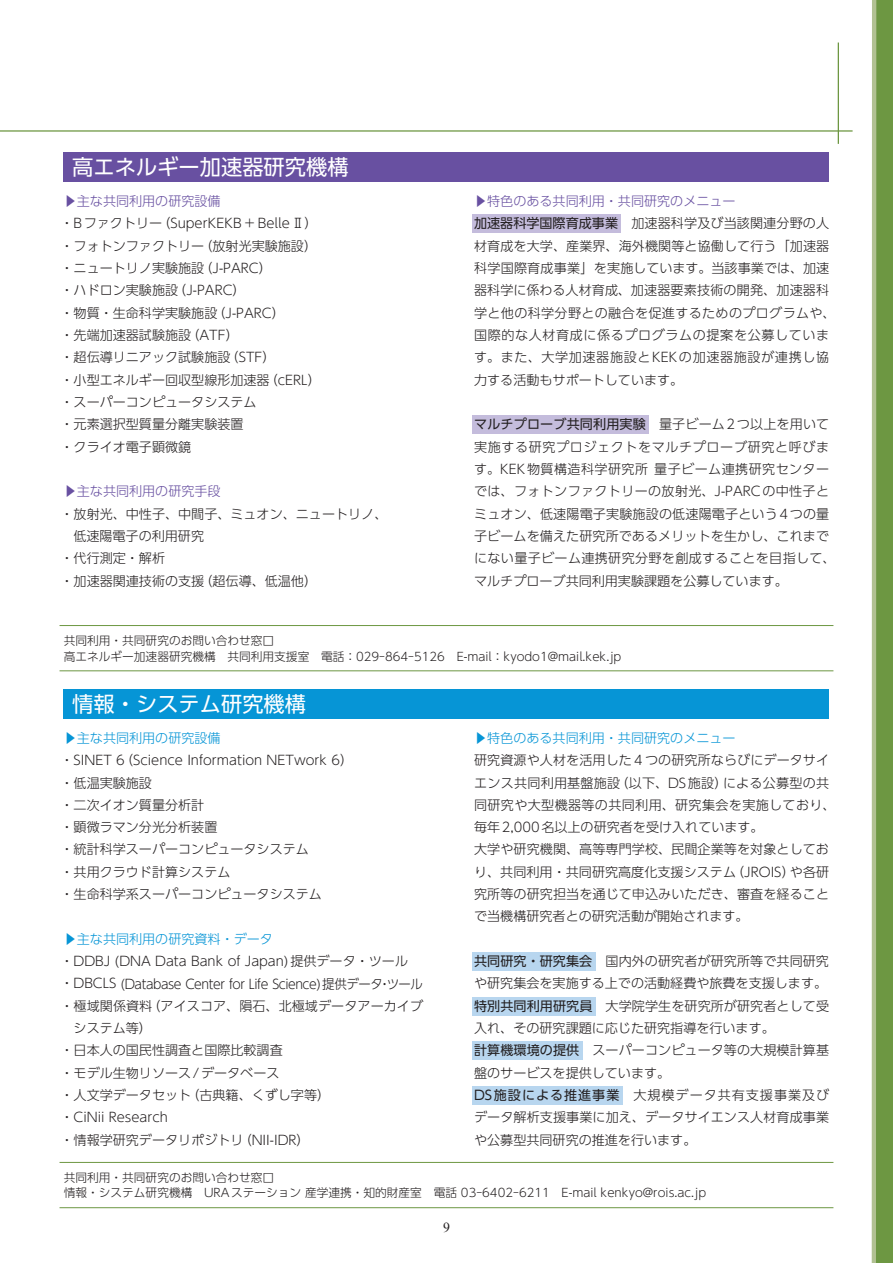
<style>
.page{position:relative;width:893px;height:1263px;background:#fff}
.page>*{position:absolute;margin:0;border:0;box-sizing:border-box;transform-origin:0 0}
.t1{font:21.3px "UD Shin Go Pr 6";color:#fff}
.t2{font:13.8px "Times New Roman";color:#231f20}
.t3{font:300 13.05px/22.4px "UD Shin Go Pr 6";color:#231f20}
.t4{font:300 13.05px/22.4px "UD Shin Go Pr 6";letter-spacing:.025em;color:#231f20}
.t5{font:300 13.05px "UD Shin Go Pr 6";color:#0695d6}
.t6{font:300 13.05px "UD Shin Go Pr 6";letter-spacing:-.03em;color:#231f20}
.t7{font:300 13.05px "UD Shin Go Pr 6";color:#6850a1}
.t8{font:300 11.7px/15.9px "UD Shin Go Pr 6";color:#231f20}
.s1{color:#6850a1}
.s2{font-weight:400}
</style>
<div class="page">
<div style="left:872px;top:0;width:21px;height:1263px;background:#b1c192"></div>
<div style="left:876px;top:0;width:17px;height:1263px;background:#6d9742"></div>
<hr style="left:0;top:130px;width:853px;height:2px;background:#6d9742">
<hr style="left:838px;top:43px;width:1px;height:101px;background:#6d9742">
<hr style="left:60px;top:1207px;width:773px;height:1px;background:#6d9742">
<div style="left:472px;top:952px;width:123px;height:18px;background:#b8d6ef"></div>
<div style="left:472px;top:214px;width:149px;height:18px;background:#c4bcdc"></div>
<div style="left:472px;top:415px;width:176px;height:18px;background:#c4bcdc"></div>
<div style="left:472px;top:997px;width:123px;height:18px;background:#b8d6ef"></div>
<div style="left:472px;top:1042px;width:111px;height:18px;background:#b8d6ef"></div>
<div style="left:472px;top:1086px;width:150px;height:18px;background:#b8d6ef"></div>
<div style="left:64px;top:152px;width:765px;height:30px;background:#6850a1"></div>
<div style="left:64px;top:689px;width:765px;height:30px;background:#0695d6"></div>
<hr style="left:60px;top:625px;width:773px;height:1px;background:#6d9742">
<hr style="left:60px;top:1162px;width:773px;height:1px;background:#6d9742">
<hr style="left:60px;top:670px;width:773px;height:1px;background:#6d9742">
<h1 class="t1" style="left:72px;top:150px;width:278px">高エネルギー加速器研究機構</h1>
<p class="t7" style="left:64px;top:191px;width:158px">▶ 主な共同利用の研究設備</p>
<p class="t3" style="left:61px;top:212px;width:262px">・Bファクトリー（SuperKEKB＋BelleⅡ）・フォトンファクトリー（放射光実験施設）・ニュートリノ実験施設（J-PARC）<br>・ハドロン実験施設（J-PARC）<br>・物質・生命科学実験施設（J-PARC）<br>・先端加速器試験施設（ATF）<br>・超伝導リニアック試験施設（STF）<br>・小型エネルギー回収型線形加速器（cERL）・スーパーコンピュータシステム<br>・元素選択型質量分離実験装置<br>・クライオ電子顕微鏡</p>
<p class="t7" style="left:64px;top:481px;width:158px">▶ 主な共同利用の研究手段</p>
<p class="t3" style="left:61px;top:502px;width:328px">・放射光、中性子、中間子、ミュオン、ニュートリノ、</p>
<p class="t3" style="left:73px;top:524px;width:132px">低速陽電子の利用研究</p>
<p class="t3" style="left:61px;top:547px;width:106px">・代行測定・解析</p>
<p class="t3" style="left:61px;top:569px;width:258px">・加速器関連技術の支援（超伝導、低温他）</p>
<p class="t3" style="left:474px;top:189px;width:363px"><span class="s1">▶特色のある共同利用・共同研究のメニュー<br></span><span class="s2">加速器科学国際育成事業　</span>加速器科学及び当該関連分野の人材育成を大学、産業界、海外機関等と協働して行う「加速器科学国際育成事業」を実施しています。当該事業では、加速器科学に係わる人材育成、加速器要素技術の開発、加速器科学と他の科学分野との融合を促進するためのプログラムや、国際的な人材育成に係るプログラムの提案を公募しています。また、大学加速器施設とKEKの加速器施設が連携し協力する活動もサポートしています。</p>
<p class="t4" style="left:474px;top:413px;width:363px"><span class="s2">マルチプローブ共同利用実験　</span>量子ビーム2つ以上を用いて実施する研究プロジェクトをマルチプローブ研究と呼びます。KEK物質構造科学研究所 量子ビーム連携研究センターでは、フォトンファクトリーの放射光、J-PARCの中性子とミュオン、低速陽電子実験施設の低速陽電子という4つの量子ビームを備えた研究所であるメリットを生かし、これまでにない量子ビーム連携研究分野を創成することを目指して、マルチプローブ共同利用実験課題を公募しています。</p>
<p class="t8" style="left:64px;top:632px;width:559px">共同利用・共同研究のお問い合わせ窓口<br>高エネルギー加速器研究機構　共同利用支援室　電話：029-864-5126　E-mail：kyodo1@mail.kek.jp</p>
<h1 class="t1" style="left:72px;top:686px;width:235px">情報・システム研究機構</h1>
<p class="t5" style="left:64px;top:727px;width:158px">▶ 主な共同利用の研究設備</p>
<p class="t3" style="left:61px;top:749px;width:294px">・SINET 6（Science Information NETwork 6）・低温実験施設<br>・二次イオン質量分析計<br>・顕微ラマン分光分析装置<br>・統計科学スーパーコンピュータシステム<br>・共用クラウド計算システム<br>・生命科学系スーパーコンピュータシステム</p>
<p class="t5" style="left:64px;top:928px;width:211px">▶ 主な共同利用の研究資料・データ</p>
<p class="t3" style="left:61px;top:949px;width:349px">・DDBJ (DNA Data Bank of Japan)提供データ・ツール</p>
<p class="t6" style="left:61px;top:973px;width:364px">・DBCLS (Database Center for Life Science)提供データ・ツール</p>
<p class="t3" style="left:61px;top:994px;width:364px">・極域関係資料（アイスコア、隕石、北極域データアーカイブ</p>
<p class="t3" style="left:74px;top:1016px;width:80px">システム等）</p>
<p class="t3" style="left:61px;top:1039px;width:224px">・日本人の国民性調査と国際比較調査</p>
<p class="t3" style="left:61px;top:1061px;width:221px">・モデル生物リソース/データベース</p>
<p class="t3" style="left:61px;top:1083px;width:271px">・人文学データセット（古典籍、くずし字等）</p>
<p class="t3" style="left:61px;top:1106px;width:109px">・CiNii Research</p>
<p class="t3" style="left:61px;top:1128px;width:250px">・情報学研究データリポジトリ（NII-IDR）</p>
<p class="t5" style="left:474px;top:727px;width:263px">▶特色のある共同利用・共同研究のメニュー</p>
<p class="t3" style="left:474px;top:748px;width:363px">研究資源や人材を活用した４つの研究所ならびにデータサイエンス共同利用基盤施設（以下、DS施設）による公募型の共同研究や大型機器等の共同利用、研究集会を実施しており、毎年2,000名以上の研究者を受け入れています。<br>大学や研究機関、高等専門学校、民間企業等を対象としており、共同利用・共同研究高度化支援システム（JROIS）や各研究所等の研究担当を通じて申込みいただき、審査を経ることで当機構研究者との研究活動が開始されます。</p>
<p class="t3" style="left:474px;top:949px;width:357px"><span class="s2">共同研究・研究集会　</span>国内外の研究者が研究所等で共同研究や研究集会を実施する上での活動経費や旅費を支援します。<span class="s2">特別共同利用研究員　</span>大学院学生を研究所が研究者として受入れ、その研究課題に応じた研究指導を行います。<br><span class="s2">計算機環境の提供　</span>スーパーコンピュータ等の大規模計算基盤のサービスを提供しています。<br><span class="s2">DS施設による推進事業　</span>大規模データ共有支援事業及びデータ解析支援事業に加え、データサイエンス人材育成事業や公募型共同研究の推進を行います。</p>
<p class="t8" style="left:64px;top:1169px;width:644px">共同利用・共同研究のお問い合わせ窓口<br>情報・システム研究機構　URAステーション 産学連携・知的財産室　電話 03-6402-6211　E-mail kenkyo@rois.ac.jp</p>
<p class="t2" style="left:443px;top:1218px;width:8px">9</p>
</div>
